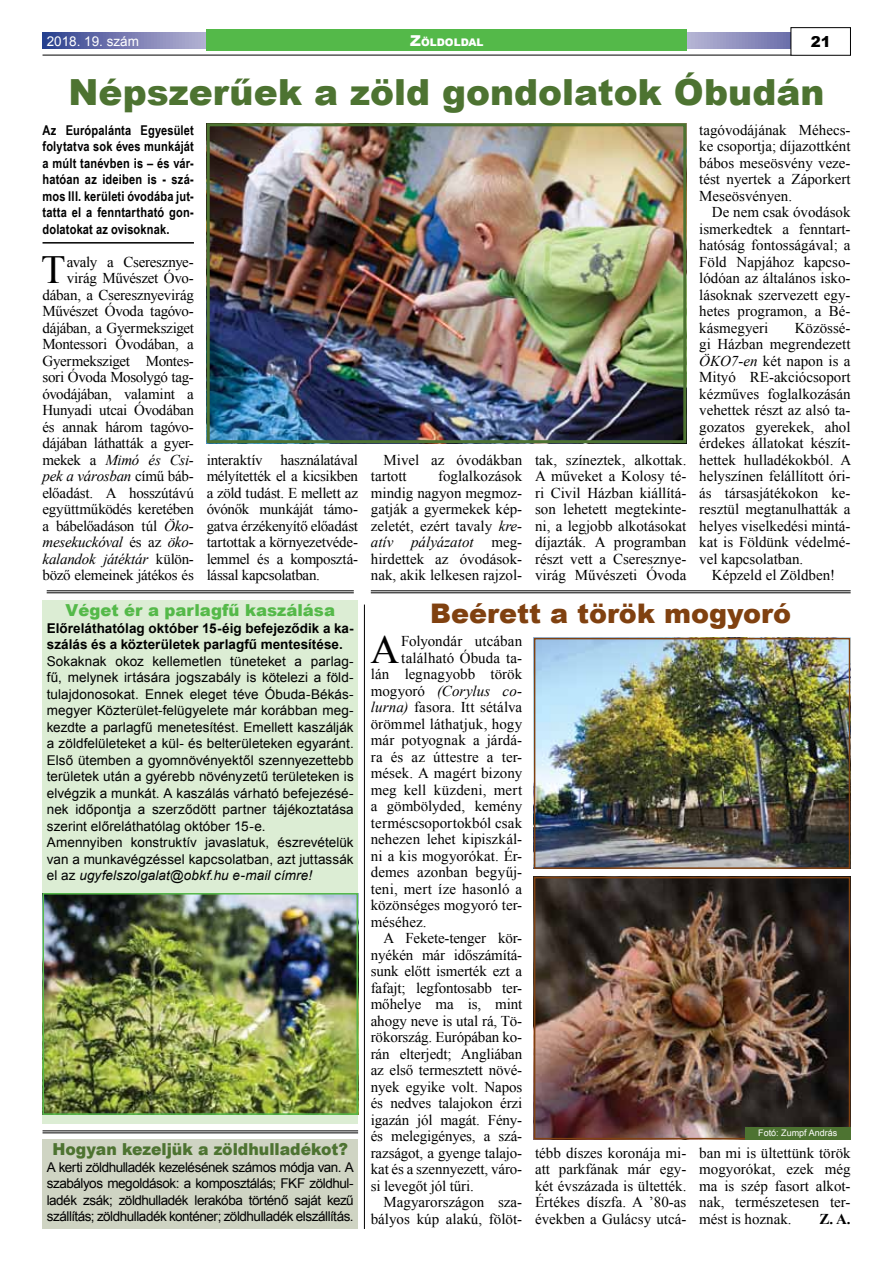
<style>
.page{position:relative;width:893px;height:1263px;background:#fff}
.page>*{position:absolute;margin:0;border:0;box-sizing:border-box;transform-origin:0 0}
.t1{font:39.9px "Times New Roman";color:#000}
.t2{font:900 36px "Arial";color:#4d7331}
.t3{font:900 27px "Arial";color:#804110}
.t4{font:900 16.5px "Arial";color:#4d7331;scale:.95 1}
.t5{font:900 16.5px "Arial";color:#54b949}
.t6{font:15px/16.5px "Times New Roman";color:#000;text-align:justify}
.t7{font:15px/16.5px "Times New Roman";letter-spacing:-.02em;color:#000;text-align:right}
.t8{font:italic 15px "Times New Roman";letter-spacing:.005em;color:#000}
.t9{font:700 15px "Times New Roman";color:#000}
.t10{font:900 15px "Arial";color:#000}
.t11{font:13.5px/16.5px "Arial";letter-spacing:.005em;color:#000}
.t12{font:700 13.5px/16.5px "Arial Narrow";letter-spacing:.015em;color:#000;text-align:justify}
.t13{font:700 13.5px/16.5px "Arial";letter-spacing:.005em;color:#000}
.t14{font:13.5px "Arial";color:#fff}
.t15{font:900 10.5px "Arial";color:#fff}
.t16{font:9px "Arial";color:#fff}
.s1{font-size:15px}
.s2{font-style:italic}
.s3{font-style:normal}
</style>
<div class="page">
<svg style="left:43px;top:33px;width:748px;height:15px;background:#7e83b5"></svg>
<div style="left:791px;top:27px;width:60px;height:28px;border:1px solid #000"></div>
<hr style="left:43px;top:55px;width:748px;height:1px;background:#000">
<div style="left:207px;top:30px;width:480px;height:21px;background:#54b949"></div>
<hr style="left:43px;top:242px;width:151px;height:2px;background:#000">
<img style="left:211px;top:127px;width:471px;height:312px">
<div style="left:207px;top:123px;width:479px;height:320px;border:3px solid #4d7331"></div>
<div style="left:43px;top:600px;width:315px;height:523px;background:#dcedd4"></div>
<img style="left:46px;top:896px;width:309px;height:216px">
<div style="left:43px;top:893px;width:315px;height:222px;border:2px solid #54b949"></div>
<div style="left:42px;top:1139px;width:316px;height:90px;background:#cfd4c3"></div>
<img style="left:537px;top:641px;width:310px;height:225px">
<div style="left:534px;top:638px;width:316px;height:231px;border:2px solid #804110"></div>
<img style="left:537px;top:880px;width:310px;height:256px">
<div style="left:534px;top:877px;width:316px;height:262px;border:2px solid #804110"></div>
<hr style="left:47px;top:590px;width:307px;height:1px;background:#000">
<hr style="left:47px;top:592px;width:307px;height:1px;background:#000">
<hr style="left:371px;top:590px;width:480px;height:1px;background:#000">
<hr style="left:371px;top:592px;width:480px;height:1px;background:#000">
<hr style="left:364px;top:604px;width:1px;height:625px;background:#000">
<hr style="left:43px;top:1130px;width:315px;height:1px;background:#000">
<hr style="left:43px;top:1132px;width:315px;height:1px;background:#000">
<div style="left:745px;top:1126px;width:106px;height:13px;background:#4d7331"></div>
<p class="t14" style="left:47px;top:33px;width:94px">2018. 19. szám</p>
<p class="t15" style="left:410px;top:34px;width:75px"><span class="s1">Z</span>öldoldal</p>
<p class="t10" style="left:811px;top:31px;width:22px">21</p>
<h2 class="t2" style="left:69px;top:66px;width:757px">Népszerűek a zöld gondolatok Óbudán</h2>
<p class="t12" style="left:43px;top:121px;width:153px">Az Európalánta Egyesület folytatva sok éves munkáját a múlt tanévben is – és vár&shy;hatóan az ideiben is - szá&shy;mos III. kerületi óvodába jut&shy;tatta el a fenntartható gon&shy;dolatokat az ovisoknak.</p>
<h1 class="t1" style="left:41px;top:243px;width:26px">T</h1>
<p class="t7" style="left:42px;top:253px;width:153px">avaly a Cseresznye&shy;virág Művészet Óvo&shy;dában, a Cseresznyevirág<br>Művészet Óvoda tagóvo&shy;dájában, a Gyermeksziget<br>Montessori Óvodában, a<br>Gyermeksziget Montes&shy;sori Óvoda Mosolygó tag&shy;óvodájában, valamint a<br>Hunyadi utcai Óvodában és annak három tagóvo&shy;dájában láthatták a gyer&shy;mekek a <span class="s2">Mimó és Csi&shy;pek a városban</span> című báb&shy;előadást. A hosszútávú együttműködés keretében a bábelőadáson túl <span class="s2">Öko&shy;mesekuckóval</span> és az <span class="s2">öko&shy;kalandok játéktár</span> külön&shy;böző elemeinek játékos és</p>
<p class="t6" style="left:207px;top:451px;width:153px">interaktív használatával mélyítették el a kicsikben a zöld tudást. E mellett az óvónők munkáját támo&shy;gatva érzékenyítő előadást tartottak a környezetvéde&shy;lemmel és a komposztá&shy;lással kapcsolatban.</p>
<p class="t6" style="left:371px;top:451px;width:153px;text-indent:13px">Mivel az óvodákban tartott</p>
<p class="t6" style="left:371px;top:468px;width:153px;text-indent:67px">foglalkozások mindig nagyon megmoz&shy;gatják a gyermekek kép&shy;zeletét, ezért tavaly <span class="s2">kre&shy;atív pályázatot</span> meg&shy;hirdettek az óvodások&shy;nak, akik lelkesen rajzol-</p>
<p class="t6" style="left:535px;top:451px;width:153px">tak, színeztek, alkottak.<br>A műveket a Kolosy té&shy;ri Civil Házban kiállítá&shy;son lehetett megtekinte&shy;ni, a legjobb alkotásokat díjazták. A programban részt vett a Cseresznye&shy;virág Művészeti Óvoda</p>
<p class="t6" style="left:699px;top:121px;width:153px">tagóvodájának Méhecs&shy;ke csoportja; díjazottként bábos meseösvény veze&shy;tést nyertek a Záporkert Meseösvényen.</p>
<p class="t6" style="left:699px;top:204px;width:153px;text-indent:13px">De nem csak óvodások ismerkedtek a fenntart&shy;hatóság fontosságával; a Föld Napjához kapcso&shy;lódóan az általános isko&shy;lásoknak szervezett egy&shy;hetes programon, a Bé&shy;kásmegyeri</p>
<p class="t6" style="left:699px;top:319px;width:154px;text-indent:96px">Közössé&shy;gi Házban megrendezett <span class="s2">ÖKO7-en</span> két napon is a Mityó RE-akciócsoport kézműves foglalkozásán vehettek részt az alsó ta&shy;gozatos gyerekek, ahol érdekes állatokat készít&shy;hettek hulladékokból. A helyszínen felállított óri&shy;ás társasjátékokon ke&shy;resztül megtanulhatták a helyes viselkedési mintá&shy;kat is Földünk védelmé&shy;vel kapcsolatban.</p>
<p class="t6" style="left:712px;top:567px;width:125px">Képzeld el Zöldben!</p>
<p class="t5" style="left:66px;top:598px;width:271px">Véget ér a parlagfű kaszálása</p>
<p class="t13" style="left:47px;top:620px;width:308px">Előreláthatólag október 15-éig befejeződik a ka&shy;szálás és a közterületek parlagfű mentesítése.</p>
<p class="t11" style="left:47px;top:653px;width:308px">Sokaknak okoz kellemetlen tüneteket a parlag&shy;fű, melynek irtására jogszabály is kötelezi a föld&shy;tulajdonosokat. Ennek eleget téve Óbuda-Békás&shy;megyer Közterület-felügyelete már korábban meg&shy;kezdte a parlagfű menetesítést. Emellett kaszálják a zöldfelületeket a kül- és belterületeken egyaránt.<br>Első ütemben a gyomnövényektől szennyezettebb területek után a gyérebb növényzetű területeken is elvégzik a munkát. A kaszálás várható befejezésé&shy;nek időpontja a szerződött partner tájékoztatása szerint előreláthatólag október 15-e.<br>Amennyiben konstruktív javaslatuk, észrevételük van a munkavégzéssel kapcsolatban, azt juttassák el az <span class="s2">ugyfelszolgalat@obkf.hu e-mail címre!</span></p>
<p class="t4" style="left:52px;top:1137px;width:313px">Hogyan kezeljük a zöldhulladékot?</p>
<p class="t11" style="left:47px;top:1159px;width:309px;text-align:justify">A kerti zöldhulladék kezelésének számos módja van. A szabályos megoldások: a komposztálás; FKF zöldhul&shy;ladék zsák; zöldhulladék lerakóba történő saját kezű szállítás; zöldhulladék konténer; zöldhulladék elszállítás.</p>
<h3 class="t3" style="left:430px;top:594px;width:362px">Beérett a török mogyoró</h3>
<h1 class="t1" style="left:370px;top:622px;width:30px">A</h1>
<p class="t6" style="left:401px;top:633px;width:122px">Folyondár utcában</p>
<p class="t6" style="left:401px;top:649px;width:122px">található Óbuda ta-</p>
<p class="t6" style="left:371px;top:666px;width:153px">lán legnagyobb török</p>
<p class="t8" style="left:371px;top:680px;width:153px"><span class="s3">mogyoró</span> (Corylus co-</p>
<p class="t6" style="left:371px;top:699px;width:153px"><span class="s2">lurna)</span> fasora. Itt sétálva</p>
<p class="t6" style="left:371px;top:715px;width:153px">örömmel láthatjuk, hogy</p>
<p class="t6" style="left:371px;top:732px;width:153px">már potyognak a járdá-</p>
<p class="t6" style="left:371px;top:748px;width:153px">ra és az úttestre a ter-</p>
<p class="t6" style="left:371px;top:765px;width:153px">mések. A magért bizony</p>
<p class="t6" style="left:371px;top:781px;width:153px">meg kell küzdeni, mert</p>
<p class="t6" style="left:371px;top:798px;width:153px">a gömbölyded, kemény</p>
<p class="t6" style="left:371px;top:814px;width:153px">terméscsoportokból csak</p>
<p class="t6" style="left:371px;top:831px;width:153px">nehezen lehet kipiszkál-</p>
<p class="t6" style="left:371px;top:847px;width:153px">ni a kis mogyorókat. Ér-</p>
<p class="t6" style="left:371px;top:864px;width:153px">demes azonban begyűj-</p>
<p class="t6" style="left:371px;top:880px;width:153px">teni, mert íze hasonló a</p>
<p class="t6" style="left:371px;top:897px;width:153px">közönséges mogyoró ter-</p>
<p class="t6" style="left:371px;top:913px;width:57px">méséhez.</p>
<p class="t6" style="left:384px;top:930px;width:140px">A Fekete-tenger kör-</p>
<p class="t6" style="left:371px;top:946px;width:153px">nyékén már időszámítá-</p>
<p class="t6" style="left:371px;top:963px;width:153px">sunk előtt ismerték ezt a</p>
<p class="t6" style="left:371px;top:979px;width:153px">fafajt; legfontosabb ter-</p>
<p class="t6" style="left:371px;top:996px;width:153px">mőhelye ma is, mint</p>
<p class="t6" style="left:371px;top:1012px;width:153px">ahogy neve is utal rá, Tö-</p>
<p class="t6" style="left:371px;top:1029px;width:153px">rökország. Európában ko-</p>
<p class="t6" style="left:371px;top:1045px;width:153px">rán elterjedt; Angliában</p>
<p class="t6" style="left:371px;top:1062px;width:153px">az első termesztett növé-</p>
<p class="t6" style="left:371px;top:1078px;width:153px">nyek egyike volt. Napos</p>
<p class="t6" style="left:371px;top:1095px;width:153px">és nedves talajokon érzi</p>
<p class="t6" style="left:371px;top:1111px;width:153px">igazán jól magát. Fény-</p>
<p class="t6" style="left:371px;top:1128px;width:153px">és melegigényes, a szá-</p>
<p class="t6" style="left:371px;top:1144px;width:153px">razságot, a gyenge talajo-</p>
<p class="t6" style="left:371px;top:1161px;width:153px">kat és a szennyezett, váro-</p>
<p class="t6" style="left:371px;top:1177px;width:104px">si levegőt jól tűri.</p>
<p class="t6" style="left:384px;top:1194px;width:140px">Magyarországon sza-</p>
<p class="t6" style="left:371px;top:1210px;width:153px">bályos kúp alakú, fölöt-</p>
<p class="t16" style="left:758px;top:1127px;width:81px">Fotó: Zumpf András</p>
<p class="t6" style="left:535px;top:1144px;width:153px">tébb díszes koronája mi&shy;att parkfának már egy&shy;két évszázada is ültették.<br>Értékes díszfa. A ’80-as években a Gulácsy utcá-</p>
<p class="t6" style="left:699px;top:1144px;width:153px">ban mi is ültettünk török mogyorókat, ezek még ma is szép fasort alkot&shy;nak, természetesen ter&shy;mést is hoznak.</p>
<p class="t9" style="left:820px;top:1208px;width:33px">Z. A.</p>
</div>
